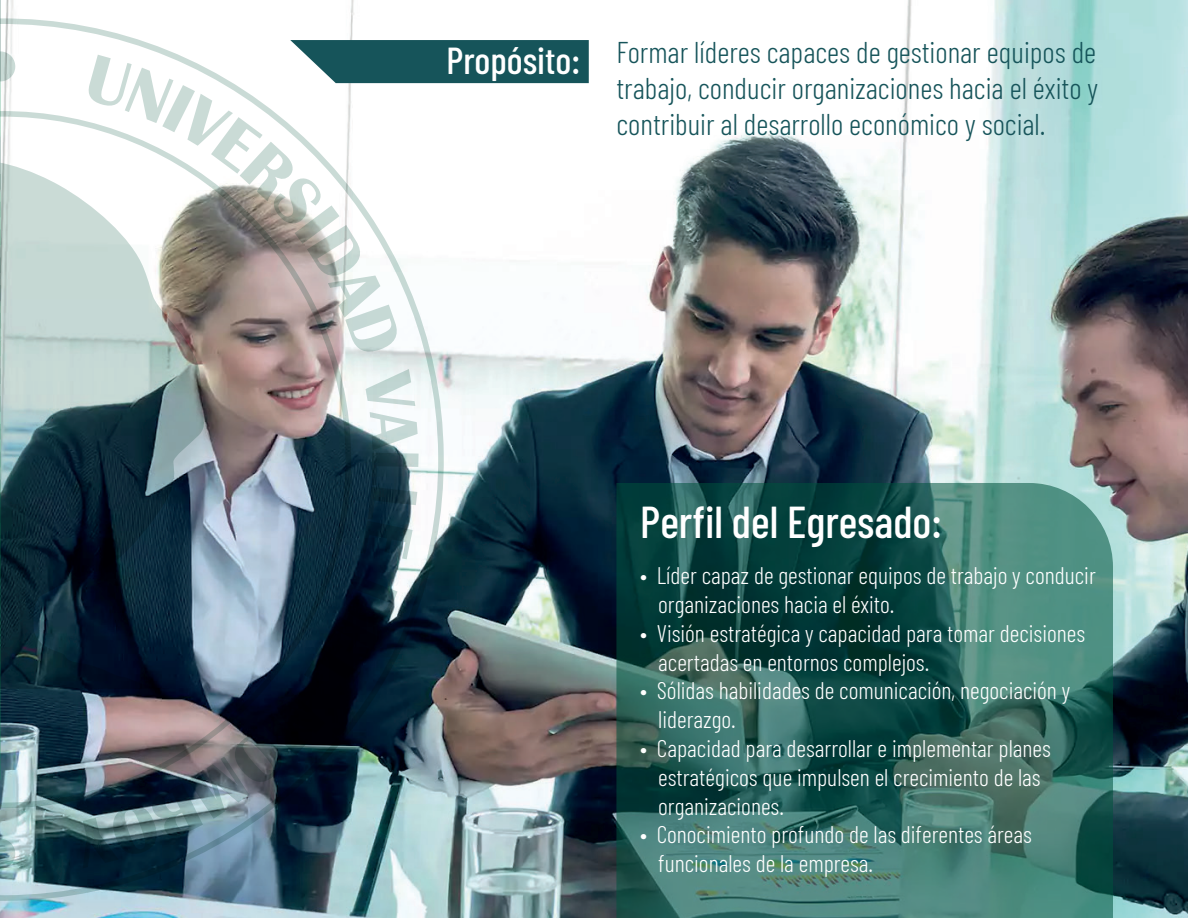
<style>
.page{position:relative;width:1188px;height:918px;background:#fff}
.page>*{position:absolute;margin:0;border:0;box-sizing:border-box;transform-origin:0 0}
.t1{font:500 44.55px "Barlow Condensed";color:#fff}
.t2{font:500 37.5px "Barlow Condensed";color:#fff}
.t3{font:300 30px/36px "Barlow Condensed";color:#16545a;text-align:justify}
.t4{font:300 24px/28.8px "Barlow Condensed";color:#fff}
</style>
<div class="page">
<img style="left:0;top:0;width:1188px;height:918px">
<svg style="left:616px;top:483px;width:497px;height:435px;background:#2e655e"></svg>
<img style="left:0;top:0;width:1px;height:18px">
<img style="left:0;top:18px;width:444px;height:883px">
<svg style="left:0;top:51px;width:16px;height:31px"></svg>
<svg style="left:0;top:838px;width:16px;height:31px"></svg>
<img style="left:83px;top:692px;width:242px;height:176px">
<svg style="left:0;top:163px;width:208px;height:526px;background:#516871"></svg>
<svg style="left:87px;top:40px;width:502px;height:315px"></svg>
<h2 class="t2" style="left:446px;top:37px;width:135px">Propósito:</h2>
<p class="t3" style="left:616px;top:33px;width:483px">Formar líderes capaces de gestionar equipos de trabajo, conducir organizaciones hacia el éxito y contribuir al desarrollo económico y social.</p>
<h1 class="t1" style="left:640px;top:495px;width:303px">Perfil del Egresado:</h1>
<p class="t4" style="left:658px;top:561px;width:439px;text-indent:-18px">• Líder capaz de gestionar equipos de trabajo y conducir organizaciones hacia el éxito.</p>
<p class="t4" style="left:658px;top:618px;width:428px;text-indent:-18px">• Visión estratégica y capacidad para tomar decisiones acertadas en entornos complejos.</p>
<p class="t4" style="left:658px;top:676px;width:414px;text-indent:-18px">• Sólidas habilidades de comunicación, negociación y liderazgo.</p>
<p class="t4" style="left:658px;top:733px;width:394px;text-indent:-18px">• Capacidad para desarrollar e implementar planes estratégicos que impulsen el crecimiento de las organizaciones.</p>
<p class="t4" style="left:658px;top:820px;width:375px;text-indent:-18px">• Conocimiento profundo de las diferentes áreas funcionales de la empresa.</p>
</div>
